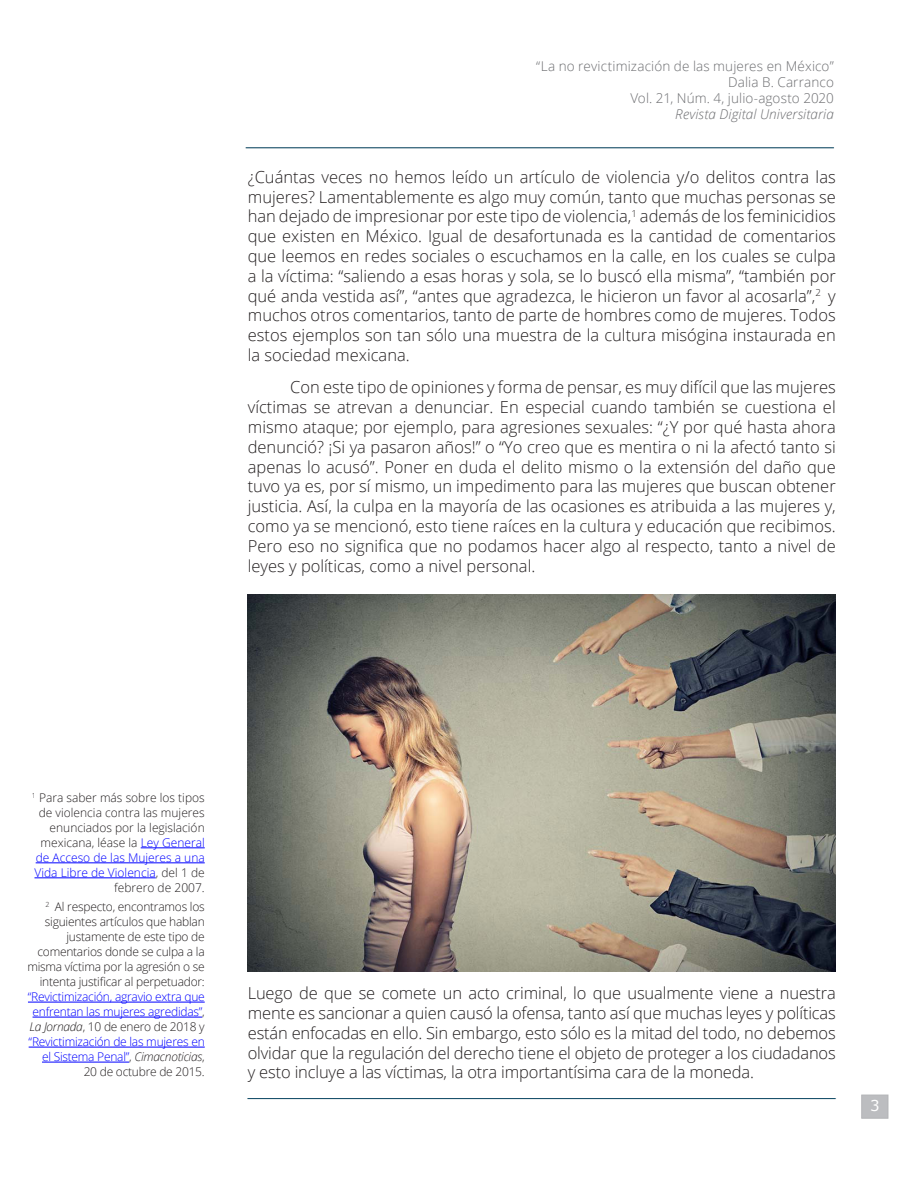
<style>
.page{position:relative;width:918px;height:1188px;background:#fff}
.page>*{position:absolute;margin:0;border:0;box-sizing:border-box;transform-origin:0 0}
.texto_normal{font:300 16.5px/19.8px "Open Sans";letter-spacing:-.005em;color:#231f20;text-align:justify}
.texto_sangria{font:300 16.5px/19.8px "Open Sans";color:#231f20;text-align:justify}
.t1{font:15px "Verdana";color:#fff}
.t2{font:300 13.5px/16.2px "Open Sans";letter-spacing:.01em;color:#6c6d70;text-align:right}
.t3{font:italic 300 13.5px "Open Sans";letter-spacing:.005em;color:#6c6d70}
.notapie{font:300 12px/15px "Open Sans";letter-spacing:-.02em;color:#231f20;text-align:right}
.notapie-2{font:300 12px/15px "Open Sans";color:#231f20;text-align:right}
.s1{color:#00f}
.s2{font-style:italic}
</style>
<div class="page">
<div style="left:861px;top:1095px;width:27px;height:24px;background:#bcbdc0"></div>
<hr style="left:245px;top:147px;width:590px;height:2px;background:#457185">
<hr style="left:246px;top:148px;width:588px;height:1px;background:#094662">
<hr style="left:247px;top:1098px;width:589px;height:1px;background:#85a1ae">
<hr style="left:248px;top:1098px;width:588px;height:1px;background:#094662">
<img style="left:248px;top:594px;width:588px;height:378px">
<hr style="left:141px;top:848px;width:64px;height:1px;background:#00f">
<hr style="left:36px;top:863px;width:169px;height:1px;background:#00f">
<hr style="left:34px;top:878px;width:122px;height:1px;background:#00f">
<hr style="left:28px;top:1002px;width:177px;height:1px;background:#00f">
<hr style="left:33px;top:1017px;width:169px;height:1px;background:#00f">
<hr style="left:29px;top:1047px;width:176px;height:1px;background:#00f">
<hr style="left:42px;top:1062px;width:87px;height:1px;background:#00f">
<p class="t2" style="left:536px;top:57px;width:299px">“La no revictimización de las mujeres en México”<br>Dalia B. Carranco<br>Vol. 21, Núm. 4, julio-agosto 2020</p>
<p class="t3" style="left:675px;top:105px;width:160px">Revista Digital Universitaria</p>
<p class="texto_normal" style="left:248px;top:166px;width:590px">¿Cuántas veces no hemos leído un artículo de violencia y/o delitos contra las mujeres? Lamentablemente es algo muy común, tanto que muchas personas se han dejado de impresionar por este tipo de violencia,<sup>1</sup> además de los feminicidios que existen en México. Igual de desafortunada es la cantidad de comentarios que leemos en redes sociales o escuchamos en la calle, en los cuales se culpa a la víctima: “saliendo a esas horas y sola, se lo buscó ella misma”, “también por qué anda vestida así”, “antes que agradezca, le hicieron un favor al acosarla”,<sup>2</sup> y muchos otros comentarios, tanto de parte de hombres como de mujeres. Todos estos ejemplos son tan sólo una muestra de la cultura misógina instaurada en la sociedad mexicana.</p>
<p class="texto_sangria" style="left:248px;top:377px;width:590px;text-indent:43px">Con este tipo de opiniones y forma de pensar, es muy difícil que las mujeres víctimas se atrevan a denunciar. En especial cuando también se cuestiona el mismo ataque; por ejemplo, para agresiones sexuales: “¿Y por qué hasta ahora denunció? ¡Si ya pasaron años!” o “Yo creo que es mentira o ni la afectó tanto si apenas lo acusó”. Poner en duda el delito mismo o la extensión del daño que tuvo ya es, por sí mismo, un impedimento para las mujeres que buscan obtener justicia. Así, la culpa en la mayoría de las ocasiones es atribuida a las mujeres y, como ya se mencionó, esto tiene raíces en la cultura y educación que recibimos.<br>Pero eso no significa que no podamos hacer algo al respecto, tanto a nivel de leyes y políticas, como a nivel personal.</p>
<p class="notapie-2" style="left:32px;top:790px;width:174px"><sup>1</sup> Para saber más sobre los tipos de violencia contra las mujeres enunciados por la legislación mexicana, léase la <span class="s1">Ley General de Acceso de las Mujeres a una<br>Vida Libre de Violencia</span>, del 1 de febrero de 2007.</p>
<p class="notapie" style="left:27px;top:899px;width:179px"><sup>2</sup> Al respecto, encontramos los siguientes artículos que hablan justamente de este tipo de comentarios donde se culpa a la misma víctima por la agresión o se intenta justificar al perpetuador: <span class="s1">“Revictimización, agravio extra que enfrentan las mujeres agredidas”</span>,<br><span class="s2">La Jornada</span>, 10 de enero de 2018 y <span class="s1">“Revictimización de las mujeres en el Sistema Penal”</span>, <span class="s2">Cimacnoticias</span>,<br>20 de octubre de 2015.</p>
<p class="texto_normal" style="left:248px;top:983px;width:590px">Luego de que se comete un acto criminal, lo que usualmente viene a nuestra mente es sancionar a quien causó la ofensa, tanto así que muchas leyes y políticas están enfocadas en ello. Sin embargo, esto sólo es la mitad del todo, no debemos olvidar que la regulación del derecho tiene el objeto de proteger a los ciudadanos y esto incluye a las víctimas, la otra importantísima cara de la moneda.</p>
<p class="t1" style="left:870px;top:1096px;width:11px">3</p>
</div>
